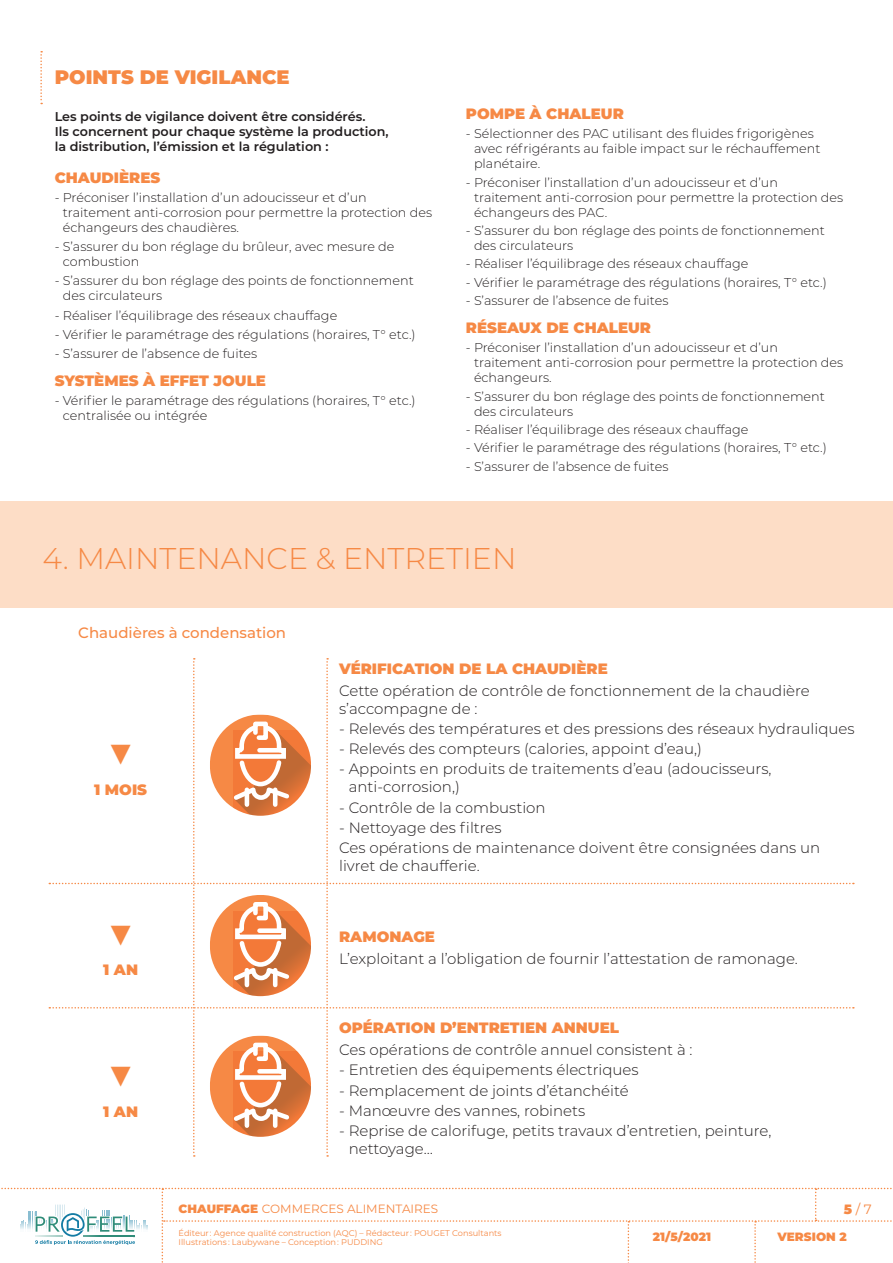
<style>
.page{position:relative;width:893px;height:1263px;background:#fff}
.page>*{position:absolute;margin:0;border:0;box-sizing:border-box;transform-origin:0 0}
.t1{font:300 46.5px "Montserrat";color:#f68945}
.t2{font:300 30px "Montserrat";color:#f68945}
.t3{font:900 19.5px "Montserrat";color:#f68945}
.t4{font:300 15px/18px "Montserrat";color:#231f20}
.t5{font:900 15px "Montserrat";color:#f68945}
.t6{font:500 15px "Montserrat";color:#f68945}
.t7{font:13.5px "Montserrat";color:#f68945}
.t8{font:300 12.75px/15px "Montserrat";color:#231f20}
.t9{font:600 12.75px/15px "Montserrat";color:#231f20}
.t10{font:12px "Montserrat";color:#f68945}
.t11{font:900 12px "Montserrat";color:#f68945}
.t12{font:8.25px/9px "Montserrat";color:#f68945}
.s1{font-weight:900}
</style>
<div class="page">
<svg style="left:1px;top:1188px;width:891px;height:75px"></svg>
<svg style="left:40px;top:51px;width:2px;height:53px"></svg>
<div style="left:0;top:502px;width:893px;height:106px;background:#fdddc6"></div>
<svg style="left:49px;top:658px;width:805px;height:499px"></svg>
<h3 class="t3" style="left:55px;top:63px;width:236px">POINTS DE VIGILANCE</h3>
<p class="t9" style="left:55px;top:108px;width:335px">Les points de vigilance doivent être considérés.<br>Ils concernent pour chaque système la production, la distribution, l’émission et la régulation :</p>
<p class="t5" style="left:55px;top:166px;width:107px">CHAUDIÈRES</p>
<p class="t8" style="left:63px;top:189px;width:371px;text-indent:-8px">- Préconiser l’installation d’un adoucisseur et d’un traitement anti-corrosion pour permettre la protection des échangeurs des chaudières.</p>
<p class="t8" style="left:63px;top:239px;width:333px;text-indent:-8px">- S’assurer du bon réglage du brûleur, avec mesure de combustion</p>
<p class="t8" style="left:63px;top:273px;width:352px;text-indent:-8px">- S’assurer du bon réglage des points de fonctionnement des circulateurs</p>
<p class="t8" style="left:55px;top:307px;width:284px">- Réaliser l’équilibrage des réseaux chauffage</p>
<p class="t8" style="left:55px;top:326px;width:362px">- Vérifier le paramétrage des régulations (horaires, T° etc.)</p>
<p class="t8" style="left:55px;top:346px;width:204px">- S’assurer de l’absence de fuites</p>
<p class="t5" style="left:55px;top:369px;width:213px">SYSTÈMES À EFFET JOULE</p>
<p class="t8" style="left:63px;top:393px;width:354px;text-indent:-8px">- Vérifier le paramétrage des régulations (horaires, T° etc.) centralisée ou intégrée</p>
<p class="t5" style="left:466px;top:102px;width:159px">POMPE À CHALEUR</p>
<p class="t8" style="left:474px;top:126px;width:348px;text-indent:-8px">- Sélectionner des PAC utilisant des fluides frigorigènes avec réfrigérants au faible impact sur le réchauffement planétaire.</p>
<p class="t8" style="left:474px;top:174px;width:371px;text-indent:-8px">- Préconiser l’installation d’un adoucisseur et d’un traitement anti-corrosion pour permettre la protection des échangeurs des PAC.</p>
<p class="t8" style="left:474px;top:223px;width:352px;text-indent:-8px">- S’assurer du bon réglage des points de fonctionnement des circulateurs</p>
<p class="t8" style="left:466px;top:256px;width:284px">- Réaliser l’équilibrage des réseaux chauffage</p>
<p class="t8" style="left:466px;top:274px;width:362px">- Vérifier le paramétrage des régulations (horaires, T° etc.)</p>
<p class="t8" style="left:466px;top:293px;width:204px">- S’assurer de l’absence de fuites</p>
<p class="t5" style="left:466px;top:316px;width:187px">RÉSEAUX DE CHALEUR</p>
<p class="t8" style="left:474px;top:340px;width:371px;text-indent:-8px">- Préconiser l’installation d’un adoucisseur et d’un traitement anti-corrosion pour permettre la protection des échangeurs.</p>
<p class="t8" style="left:474px;top:388px;width:352px;text-indent:-8px">- S’assurer du bon réglage des points de fonctionnement des circulateurs</p>
<p class="t8" style="left:466px;top:422px;width:284px">- Réaliser l’équilibrage des réseaux chauffage</p>
<p class="t8" style="left:466px;top:440px;width:362px">- Vérifier le paramétrage des régulations (horaires, T° etc.)</p>
<p class="t8" style="left:466px;top:458px;width:204px">- S’assurer de l’absence de fuites</p>
<h2 class="t2" style="left:43px;top:538px;width:475px">4. MAINTENANCE &amp; ENTRETIEN</h2>
<p class="t6" style="left:78px;top:622px;width:209px">Chaudières à condensation</p>
<h1 class="t1" style="left:107px;top:719px;width:29px">▼</h1>
<p class="t5" style="left:94px;top:778px;width:54px">1 MOIS</p>
<h1 class="t1" style="left:107px;top:900px;width:29px">▼</h1>
<p class="t5" style="left:103px;top:959px;width:36px">1 AN</p>
<h1 class="t1" style="left:107px;top:1041px;width:29px">▼</h1>
<p class="t5" style="left:103px;top:1100px;width:36px">1 AN</p>
<p class="t5" style="left:339px;top:657px;width:270px">VÉRIFICATION DE LA CHAUDIÈRE</p>
<p class="t4" style="left:339px;top:681px;width:472px">Cette opération de contrôle de fonctionnement de la chaudière s’accompagne de :</p>
<p class="t4" style="left:339px;top:719px;width:517px">- Relevés des températures et des pressions des réseaux hydrauliques</p>
<p class="t4" style="left:339px;top:739px;width:364px">- Relevés des compteurs (calories, appoint d’eau,)</p>
<p class="t4" style="left:349px;top:760px;width:424px;text-indent:-10px">- Appoints en produits de traitements d’eau (adoucisseurs, anti-corrosion,)</p>
<p class="t4" style="left:339px;top:798px;width:208px">- Contrôle de la combustion</p>
<p class="t4" style="left:339px;top:817px;width:483px;line-height:20.1px">- Nettoyage des filtres<br>Ces opérations de maintenance doivent être consignées dans un</p>
<p class="t4" style="left:339px;top:856px;width:142px">livret de chaufferie.</p>
<p class="t5" style="left:339px;top:925px;width:97px">RAMONAGE</p>
<p class="t4" style="left:339px;top:949px;width:460px">L’exploitant a l’obligation de fournir l’attestation de ramonage.</p>
<p class="t5" style="left:339px;top:1016px;width:281px">OPÉRATION D’ENTRETIEN ANNUEL</p>
<p class="t4" style="left:339px;top:1040px;width:355px">Ces opérations de contrôle annuel consistent à :</p>
<p class="t4" style="left:339px;top:1060px;width:301px">- Entretien des équipements électriques</p>
<p class="t4" style="left:339px;top:1081px;width:291px">- Remplacement de joints d’étanchéité</p>
<p class="t4" style="left:339px;top:1101px;width:248px">- Manœuvre des vannes, robinets</p>
<p class="t4" style="left:349px;top:1121px;width:424px;text-indent:-10px">- Reprise de calorifuge, petits travaux d’entretien, peinture, nettoyage…</p>
<p class="t10" style="left:179px;top:1200px;width:261px"><span class="s1">CHAUFFAGE</span> COMMERCES ALIMENTAIRES</p>
<p class="t12" style="left:179px;top:1228px;width:325px">Éditeur : Agence qualité construction (AQC) – Rédacteur : POUGET Consultants<br>Illustrations : Laubywane – Conception : PUDDING</p>
<p class="t7" style="left:844px;top:1200px;width:29px"><span class="s1">5</span> / 7</p>
<p class="t11" style="left:653px;top:1228px;width:60px">21/5/2021</p>
<p class="t11" style="left:778px;top:1228px;width:71px">VERSION 2</p>
</div>
